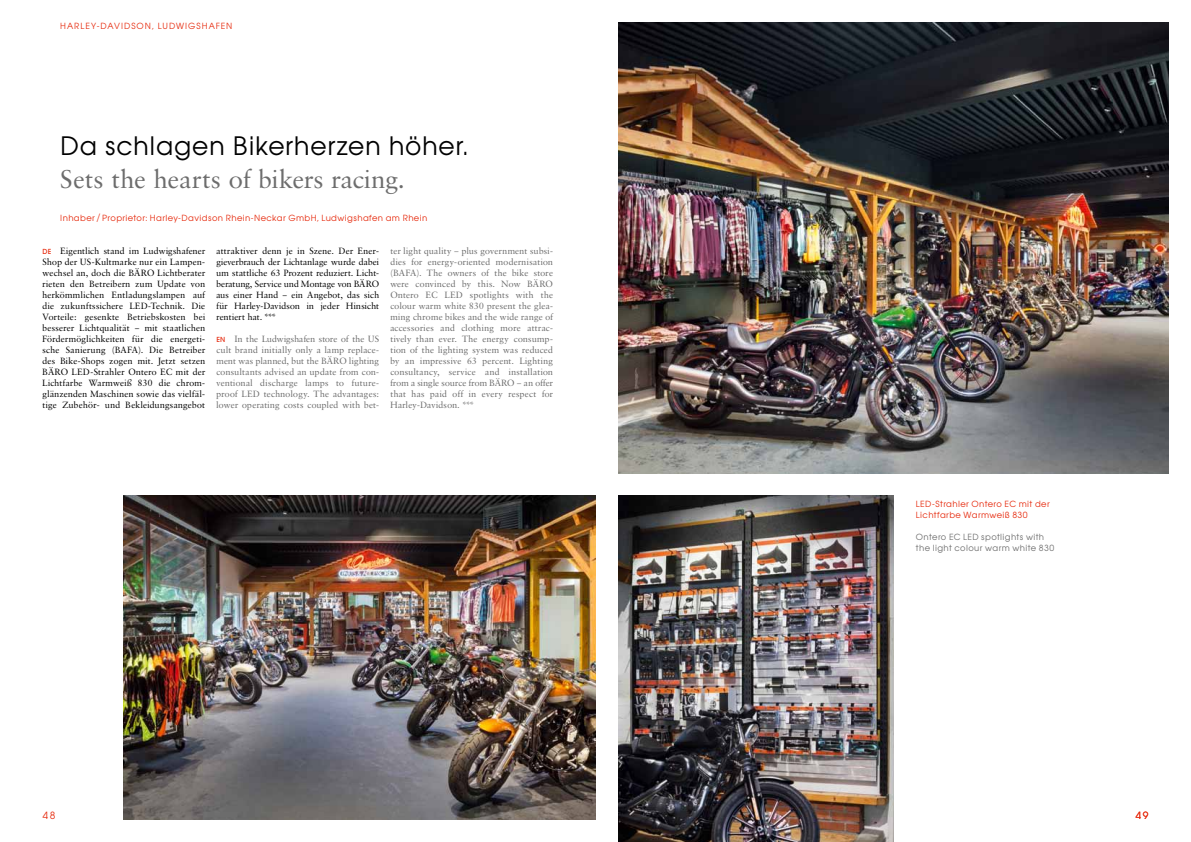
<style>
.page{position:relative;width:1191px;height:842px;background:#fff}
.page>*{position:absolute;margin:0;border:0;box-sizing:border-box;transform-origin:0 0}
.t1{font:25.5px "Sabon BQ";letter-spacing:.03em;color:#6d6d6d}
.t2{font:25.5px "Avant Garde SB";letter-spacing:.025em;color:#000}
.t3{font:10px "Avant Garde SB";color:#e6280b}
.t4{font:9px/11px "Sabon BQ";letter-spacing:.035em;color:#000;text-align:justify}
.t5{font:9px/11px "Sabon BQ";letter-spacing:.04em;color:#6d6d6d;text-align:justify}
.t6{font:8.5px/11px "Avant Garde SB";letter-spacing:.045em;color:#e6280b}
.t7{font:8.5px/11px "Avant Garde SB";letter-spacing:.045em;color:#6d6d6d}
.t8{font:8.5px "Avant Garde SB";letter-spacing:.12em;color:#e6280b}
.s1{font-family:"Avant Garde SB";font-weight:500;font-size:7px;color:#e6280b}
</style>
<div class="page">
<img style="left:618px;top:23px;width:550px;height:450px">
<img style="left:618px;top:496px;width:275px;height:346px">
<img style="left:124px;top:496px;width:471px;height:323px">
<p class="t6" style="left:60px;top:21px;width:54px">Harley-davi</p>
<p class="t8" style="left:124px;top:21px;width:110px">dson, ludwi gshafen</p>
<h1 class="t2" style="left:60px;top:131px;width:409px">Da schlagen Bikerherzen höher.</h1>
<h1 class="t1" style="left:60px;top:164px;width:345px">Sets the hearts of bikers racing.</h1>
<p class="t6" style="left:60px;top:212px;width:368px">Inhaber / Proprietor: Harley-Davidson Rhein-Neckar GmbH, Ludwigshafen am Rhein</p>
<p class="t4" style="left:43px;top:245px;width:164px"><span class="s1">DE</span> Eigentlich stand im Ludwigshafener Shop der US-Kultmarke nur ein Lampen&shy;wechsel an, doch die Bäro</p>
<p class="t4" style="left:43px;top:267px;width:164px;text-indent:115px">Lichtberater rieten den Betreibern zum Update von herkömmlichen Entladungslampen auf die zukunftssichere LED-Technik. Die Vorteile: gesenkte Betriebskosten bei besserer Lichtqualität – mit staatlichen Fördermöglichkeiten für die energeti&shy;sche Sanierung (BAFA). Die Betreiber des Bike-Shops zogen mit. Jetzt setzen Bäro</p>
<p class="t4" style="left:43px;top:366px;width:164px;text-indent:29px">LED-Strahler Ontero EC mit der Lichtfarbe Warmweiß 830 die chrom&shy;glänzenden Maschinen sowie das vielfäl&shy;tige Zubehör- und Bekleidungsangebot</p>
<p class="t4" style="left:216px;top:245px;width:164px;text-align:left">attraktiver denn je in Szene. Der Ener&shy;gieverbrauch der Lichtanlage wurde dabei um stattliche 63 Prozent reduziert. Licht&shy;beratung, Service und Montage von Bäro aus einer Hand – ein Angebot, das sich für Harley-Davidson in jeder Hinsicht rentiert hat. ***</p>
<p class="t5" style="left:216px;top:333px;width:164px"><span class="s1">EN</span> In the Ludwigshafen store of the US cult brand initially only a lamp replace&shy;ment was planned, but the Bäro</p>
<p class="t5" style="left:216px;top:355px;width:164px;text-indent:133px">lighting consultants advised an update from con&shy;ventional discharge lamps to future&shy;proof LED technology. The advantages: lower operating costs coupled with bet-</p>
<p class="t5" style="left:390px;top:245px;width:164px;text-align:left">ter light quality – plus government subsi&shy;dies for energy-oriented modernisation (BAFA). The owners of the bike store were convinced by this. Now Bäro Ontero EC LED spotlights with the colour warm white 830 present the glea&shy;ming chrome bikes and the wide range of accessories and clothing more attrac&shy;tively than ever. The energy consump&shy;tion of the lighting system was reduced by an impressive 63 percent. Lighting consultancy, service and installation from a single source from Bäro</p>
<p class="t5" style="left:390px;top:377px;width:164px;text-indent:126px">– an offer that has paid off in every respect for Harley-Davidson. ***</p>
<p class="t6" style="left:916px;top:498px;width:135px">LED-Strahler Ontero EC mit der<br>Lichtfarbe Warmweiß 830</p>
<p class="t7" style="left:916px;top:531px;width:140px">Ontero EC LED spotlights with the light colour warm white 830</p>
<p class="t3" style="left:43px;top:810px;width:15px">48</p>
<p class="t3" style="left:1135px;top:810px;width:14px">49</p>
</div>
